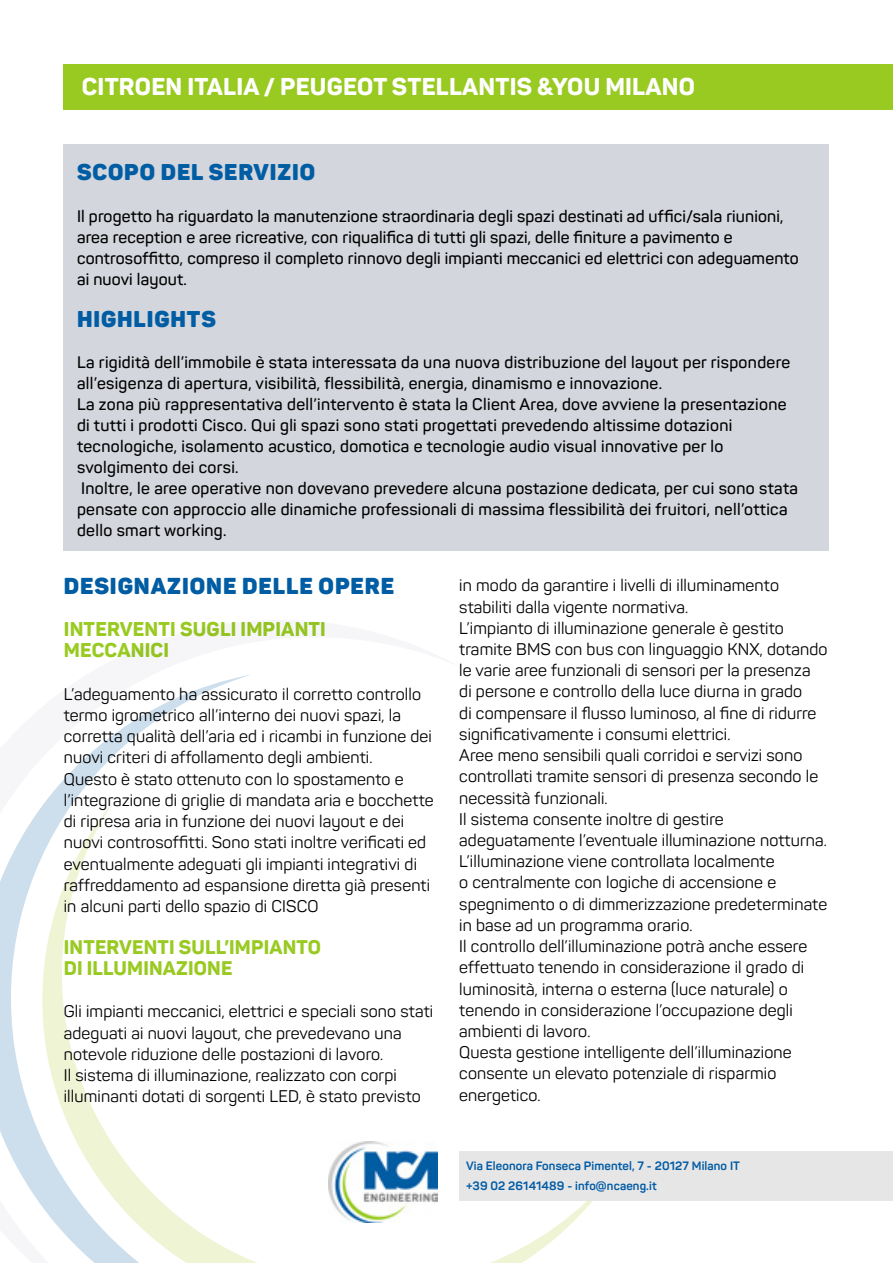
<style>
.page{position:relative;width:893px;height:1263px;background:#fff}
.page>*{position:absolute;margin:0;border:0;box-sizing:border-box;transform-origin:0 0}
.t1{font:800 24px "Panton";letter-spacing:.01em;color:#fff}
.t2{font:900 22.65px "Panton";letter-spacing:.04em;color:#005da3}
.t3{font:900 22.5px "Panton";letter-spacing:.04em;color:#005da3}
.t4{font:800 19.65px/21.1px "Panton";letter-spacing:.01em;color:#99ca21}
.t5{font:800 19.5px/21px "Panton";letter-spacing:.01em;color:#99ca21}
.t6{font:16.65px/21.1px "Panton";letter-spacing:.01em;color:#000}
.t7{font:600 16.5px/21px "Panton";letter-spacing:.02em;color:#000}
.t8{font:700 12px/19.5px "Panton";letter-spacing:.01em;color:#015ba5}
</style>
<div class="page">
<div style="left:64px;top:145px;width:765px;height:406px;background:#d4d6dd"></div>
<div style="left:64px;top:64px;width:829px;height:45px;background:#99ca21"></div>
<svg style="left:0;top:675px;width:250px;height:492px"></svg>
<svg style="left:17px;top:801px;width:575px;height:462px"></svg>
<img style="left:328px;top:1142px;width:109px;height:80px">
<div style="left:459px;top:1151px;width:434px;height:50px;background:#e6e6e6"></div>
<h1 class="t1" style="left:82px;top:72px;width:615px">CITROEN ITALIA / PEUGEOT STELLANTIS &amp;YOU MILANO</h1>
<h3 class="t3" style="left:77px;top:158px;width:240px">SCOPO DEL SERVIZIO</h3>
<p class="t7" style="left:77px;top:206px;width:723px">Il progetto ha riguardato la manutenzione straordinaria degli spazi destinati ad uffici/sala riunioni, area reception e aree ricreative, con riqualifica di tutti gli spazi, delle finiture a pavimento e controsoffitto, compreso il completo rinnovo degli impianti meccanici ed elettrici con adeguamento ai nuovi layout.</p>
<h3 class="t3" style="left:77px;top:305px;width:140px">HIGHLIGHTS</h3>
<p class="t7" style="left:77px;top:352px;width:722px">La rigidità dell’immobile è stata interessata da una nuova distribuzione del layout per rispondere all’esigenza di apertura, visibilità, flessibilità, energia, dinamismo e innovazione.<br>La zona più rappresentativa dell’intervento è stata la Client Area, dove avviene la presentazione di tutti i prodotti Cisco. Qui gli spazi sono stati progettati prevedendo altissime dotazioni tecnologiche, isolamento acustico, domotica e tecnologie audio visual innovative per lo svolgimento dei corsi.<br>Inoltre, le aree operative non dovevano prevedere alcuna postazione dedicata, per cui sono stata pensate con approccio alle dinamiche professionali di massima flessibilità dei fruitori, nell’ottica dello smart working.</p>
<h2 class="t2" style="left:64px;top:571px;width:332px">DESIGNAZIONE DELLE OPERE</h2>
<p class="t4" style="left:64px;top:618px;width:264px">INTERVENTI SUGLI IMPIANTI<br>MECCANICI</p>
<p class="t6" style="left:64px;top:683px;width:371px">L’adeguamento ha assicurato il corretto controllo termo igrometrico all’interno dei nuovi spazi, la corretta qualità dell’aria ed i ricambi in funzione dei nuovi criteri di affollamento degli ambienti.<br>Questo è stato ottenuto con lo spostamento e l’integrazione di griglie di mandata aria e bocchette di ripresa aria in funzione dei nuovi layout e dei nuovi controsoffitti. Sono stati inoltre verificati ed eventualmente adeguati gli impianti integrativi di raffreddamento ad espansione diretta già presenti in alcuni parti dello spazio di CISCO</p>
<p class="t5" style="left:64px;top:936px;width:259px">INTERVENTI SULL’IMPIANTO<br>DI ILLUMINAZIONE</p>
<p class="t6" style="left:64px;top:1001px;width:371px">Gli impianti meccanici, elettrici e speciali sono stati adeguati ai nuovi layout, che prevedevano una notevole riduzione delle postazioni di lavoro.<br>Il sistema di illuminazione, realizzato con corpi illuminanti dotati di sorgenti LED, è stato previsto</p>
<p class="t6" style="left:459px;top:575px;width:370px">in modo da garantire i livelli di illuminamento stabiliti dalla vigente normativa.<br>L’impianto di illuminazione generale è gestito tramite BMS con bus con linguaggio KNX, dotando le varie aree funzionali di sensori per la presenza<br>di persone e controllo della luce diurna in grado<br>di compensare il flusso luminoso, al fine di ridurre significativamente i consumi elettrici.<br>Aree meno sensibili quali corridoi e servizi sono controllati tramite sensori di presenza secondo le necessità funzionali.<br>Il sistema consente inoltre di gestire adeguatamente l’eventuale illuminazione notturna.<br>L’illuminazione viene controllata localmente<br>o centralmente con logiche di accensione e spegnimento o di dimmerizzazione predeterminate in base ad un programma orario.<br>Il controllo dell’illuminazione potrà anche essere effettuato tenendo in considerazione il grado di luminosità, interna o esterna (luce naturale) o tenendo in considerazione l’occupazione degli ambienti di lavoro.<br>Questa gestione intelligente dell’illuminazione consente un elevato potenziale di risparmio energetico.</p>
<p class="t8" style="left:466px;top:1156px;width:276px">Via Eleonora Fonseca Pimentel, 7 - 20127 Milano IT +39 02 26141489 - info@ncaeng.it</p>
</div>
